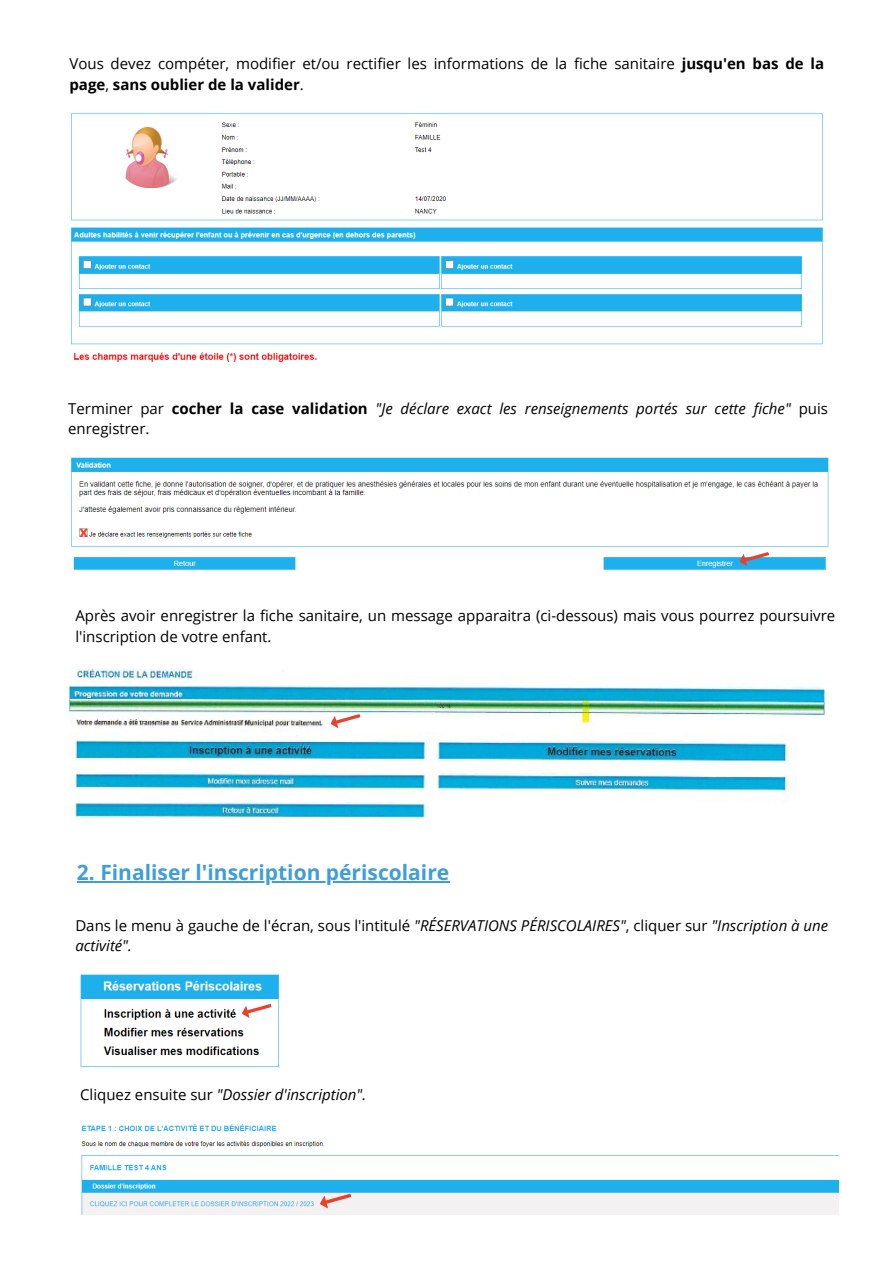
<style>
.page{position:relative;width:894px;height:1264px;background:#fff}
.page>*{position:absolute;margin:0;border:0;box-sizing:border-box;transform-origin:0 0}
.t1{font:700 21px "Open Sans";color:#409dd7}
.t2{font:italic 15px/20.2px "Open Sans";color:#000}
.t3{font:15px/20.2px "Open Sans";color:#000}
.t4{font:700 15px "Open Sans";color:#e8412c}
.s1{font-weight:700}
.s2{font-style:normal}
.s3{font-weight:700;font-style:normal}
</style>
<div class="page">
<img style="left:71px;top:113px;width:752px;height:249px">
<img style="left:71px;top:457px;width:758px;height:113px">
<svg style="left:737px;top:547px;width:33px;height:21px"></svg>
<img style="left:70px;top:668px;width:753px;height:151px">
<svg style="left:329px;top:709px;width:32px;height:21px"></svg>
<img style="left:80px;top:974px;width:199px;height:93px">
<svg style="left:240px;top:999px;width:33px;height:20px"></svg>
<hr style="left:77px;top:881px;width:372px;height:1px;background:#409dd7">
<img style="left:81px;top:1124px;width:757px;height:89px">
<svg style="left:318px;top:1188px;width:35px;height:22px"></svg>
<p class="t3" style="left:69px;top:54px;width:756px">Vous devez compéter, modifier et/ou rectifier les informations de la fiche sanitaire <span class="s1">jusqu'en bas de la page</span>, <span class="s1">sans oublier de la valider</span>.</p>
<p class="t2" style="left:68px;top:398px;width:761px"><span class="s2">Terminer par</span> <span class="s3">cocher la case validation</span> "Je déclare exact les renseignements portés sur cette fiche" <span class="s2">puis enregistrer.</span></p>
<p class="t4" style="left:80px;top:521px;width:10px">x</p>
<p class="t3" style="left:75px;top:605px;width:761px">Après avoir enregistrer la fiche sanitaire, un message apparaitra (ci-dessous) mais vous pourrez poursuivre l'inscription de votre enfant.</p>
<p class="t1" style="left:77px;top:857px;width:374px">2. Finaliser l'inscription périscolaire</p>
<p class="t2" style="left:75px;top:915px;width:754px"><span class="s2">Dans le menu à gauche de l'écran, sous l'intitulé</span> "RÉSERVATIONS PÉRISCOLAIRES"<span class="s2">, cliquer sur</span> "Inscription à une activité".</p>
<p class="t2" style="left:80px;top:1083px;width:287px"><span class="s2">Cliquez ensuite sur</span> "Dossier d'inscription".</p>
</div>
